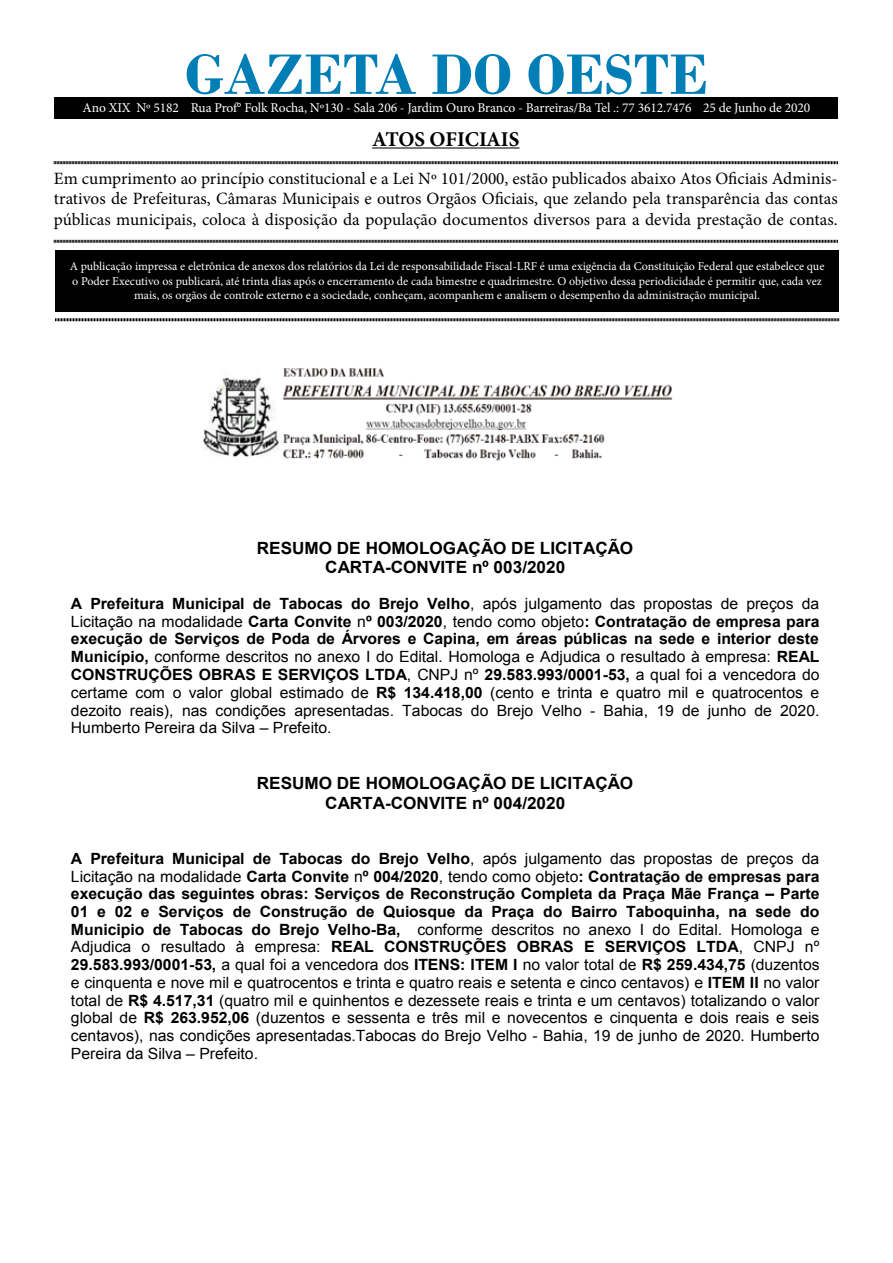
<style>
.page{position:relative;width:893px;height:1263px;background:#fff}
.page>*{position:absolute;margin:0;border:0;box-sizing:border-box;transform-origin:0 0}
.t1{font:700 60px "Bodoni";color:#007eb5}
.t2{font:700 21px "Minion Pro";letter-spacing:-.005em;color:#000}
.t3{font:17.25px/20.7px "Minion Pro";color:#000;text-align:justify}
.t4{font:700 16.8px/19.4px "Arial";color:#000;text-align:center}
.t5{font:15.45px/17.7px "Arial";color:#000;text-align:justify}
.t6{font:13.5px "Minion Pro";letter-spacing:-.01em;color:#fff}
.t7{font:12px/14.4px "Minion Pro";color:#fff;text-align:center}
.s1{font-weight:700}
.s2{font-style:inherit}
</style>
<div class="page">
<div style="left:55px;top:250px;width:784px;height:61px;background:#000"></div>
<hr style="left:372px;top:147px;width:147px;height:2px;background:#000">
<svg style="left:54px;top:161px;width:784px;height:4px;background:#7f7f7f"></svg>
<svg style="left:54px;top:239px;width:784px;height:4px;background:#7f7f7f"></svg>
<svg style="left:55px;top:318px;width:784px;height:4px;background:#7f7f7f"></svg>
<div style="left:54px;top:98px;width:784px;height:20px;background:#000"></div>
<img style="left:203px;top:368px;width:470px;height:93px">
<h1 class="t1" style="left:185px;top:39px;width:525px">GAZETA DO OESTE</h1>
<h2 class="t2" style="left:372px;top:124px;width:149px">ATOS OFICIAIS</h2>
<p class="t3" style="left:54px;top:168px;width:785px">Em cumprimento ao princípio constitucional e a Lei Nº 101/2000, estão publicados abaixo Atos Oficiais Adminis&shy;trativos de Prefeituras, Câmaras Municipais e outros Orgãos Oficiais, que zelando pela transparência das contas públicas municipais, coloca à disposição da população documentos diversos para a devida prestação de contas.</p>
<p class="t7" style="left:70px;top:259px;width:756px">A publicação impressa e eletrônica de anexos dos relatórios da Lei de responsabilidade Fiscal-LRF é uma exigência da Constituição Federal que estabelece que o Poder Executivo os publicará, até trinta dias após o encerramento de cada bimestre e quadrimestre. O objetivo dessa periodicidade é permitir que, cada vez mais, os orgãos de controle externo e a sociedade, conheçam, acompanhem e analisem o desempenho da administração municipal.</p>
<p class="t6" style="left:83px;top:99px;width:729px">Ano XIX Nº 5182 Rua Prof° Folk Rocha, Nº130 - Sala 206 - Jardim Ouro Branco - Barreiras/Ba Tel .: 77 3612.7476 25 de Junho de 2020</p>
<p class="t4" style="left:257px;top:539px;width:378px">RESUMO DE HOMOLOGAÇÃO DE LICITAÇÃO<br>CARTA-CONVITE nº 003/2020</p>
<p class="t5" style="left:71px;top:595px;width:750px"><span class="s1">A Prefeitura Municipal de Tabocas do Brejo Velho</span>, após julgamento das propostas de preços da Licitação na modalidade <span class="s1">Carta Convite</span> n<span class="s1">º 003/2020</span>, tendo como objeto<span class="s1">: Contratação de empresa para execução de Serviços de Poda de Árvores e Capina, em áreas públicas na sede e interior deste Município,</span> conforme descritos no anexo I do Edital. Homologa e Adjudica o resultado à empresa: <span class="s1">REAL CONSTRUÇÕES OBRAS E SERVIÇOS LTDA</span>, CNPJ nº <span class="s1">29.583.993/0001-53,</span> a qual foi a vencedora do certame com o valor global estimado de <span class="s1">R$ 134.418,00</span> (cento e trinta e quatro mil e quatrocentos e dezoito reais), nas condições apresentadas. Tabocas do Brejo Velho - Bahia, 19 de junho de 2020.<br>Humberto Pereira da Silva <span class="s2">–</span> Prefeito.</p>
<p class="t4" style="left:257px;top:774px;width:378px">RESUMO DE HOMOLOGAÇÃO DE LICITAÇÃO<br>CARTA-CONVITE nº 004/2020</p>
<p class="t5" style="left:71px;top:850px;width:750px"><span class="s1">A Prefeitura Municipal de Tabocas do Brejo Velho</span>, após julgamento das propostas de preços da Licitação na modalidade <span class="s1">Carta Convite</span> n<span class="s1">º 004/2020</span>, tendo como objeto<span class="s1">: Contratação de empresas para execução das seguintes obras: Serviços de Reconstrução Completa da Praça Mãe França</span> <span class="s1">–</span> <span class="s1">Parte 01 e 02 e Serviços de Construção de Quiosque da Praça do Bairro Taboquinha, na sede do Municipio de Tabocas do Brejo Velho-Ba,</span> conforme descritos no anexo I do Edital. Homologa e Adjudica o resultado à empresa: <span class="s1">REAL CONSTRUÇÕES OBRAS E SERVIÇOS LTDA</span>, CNPJ nº <span class="s1">29.583.993/0001-53,</span> a qual foi a vencedora dos <span class="s1">ITENS: ITEM I</span> no valor total de <span class="s1">R$ 259.434,75</span> (duzentos e cinquenta e nove mil e quatrocentos e trinta e quatro reais e setenta e cinco centavos) e <span class="s1">ITEM II</span> no valor total de <span class="s1">R$ 4.517,31</span> (quatro mil e quinhentos e dezessete reais e trinta e um centavos) totalizando o valor global de <span class="s1">R$ 263.952,06</span> (duzentos e sessenta e três mil e novecentos e cinquenta e dois reais e seis centavos), nas condições apresentadas.Tabocas do Brejo Velho - Bahia, 19 de junho de 2020. Humberto Pereira da Silva <span class="s2">–</span> Prefeito.</p>
</div>
